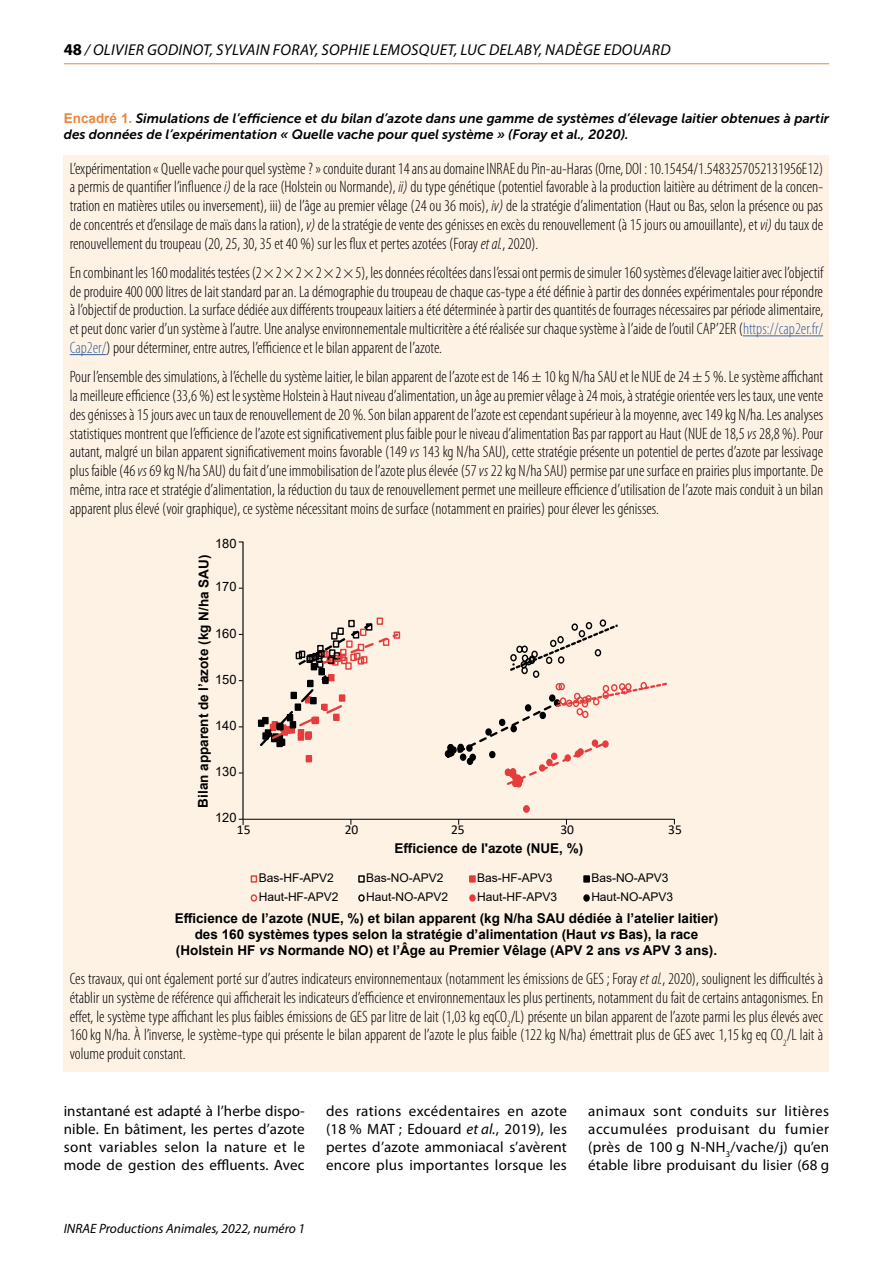
<style>
.page{position:relative;width:893px;height:1263px;background:#fff}
.page>*{position:absolute;margin:0;border:0;box-sizing:border-box;transform-origin:0 0}
.t1{font:300 condensed 16.5px/18.8px "Myriad Pro";color:#000;text-align:justify}
.t2{font:italic 15.75px "Myriad Pro";letter-spacing:.02em;color:#000}
.t3{font:15px/18px "Myriad Pro";letter-spacing:.015em;color:#000;text-align:justify}
.t4{font:700 13.5px/15.8px "Arial";color:#000;text-align:center}
.t5{font:italic 13.5px/15.8px "Museo Sans 700";color:#000}
.t6{font:italic 13.5px "Myriad Pro";color:#000}
.t7{font:13.5px "Calibri";letter-spacing:-.005em;color:#000}
.t8{font:12.9px "Arial";color:#000}
.t9{font:12px "Arial";color:#000}
.s1{font-weight:700;font-style:normal;font-size:16.5px}
.s2{font-family:"Arial";font-weight:700;font-style:normal;color:#ed853c}
.s3{font-style:italic}
.s4{color:#3b629a}
</style>
<div class="page">
<hr style="left:64px;top:63px;width:765px;height:1px;background:#ed853c">
<div style="left:64px;top:155px;width:765px;height:917px;background:#fef2e5"></div>
<hr style="left:743px;top:335px;width:80px;height:1px;background:#3b629a">
<hr style="left:70px;top:354px;width:37px;height:1px;background:#3b629a">
<hr style="left:243px;top:542px;width:1px;height:277px;background:#b8b6b4">
<hr style="left:243px;top:819px;width:431px;height:1px;background:#000">
<div style="left:377px;top:617px;width:6px;height:8px;border:1px solid #e53d3e"></div>
<div style="left:348px;top:620px;width:7px;height:7px;border:1px solid #000"></div>
<div style="left:306px;top:755px;width:6px;height:7px;border:1px solid #e53d3e"></div>
<div style="left:521px;top:667px;width:7px;height:7px;border:1px solid #000;border-radius:50%"></div>
<div style="left:586px;top:622px;width:6px;height:7px;border:1px solid #000;border-radius:50%"></div>
<div style="left:533px;top:670px;width:6px;height:8px;border:1px solid #000;border-radius:50%"></div>
<div style="left:600px;top:619px;width:6px;height:8px;border:1px solid #000;border-radius:50%"></div>
<svg style="left:525px;top:807px;width:3px;height:4px"></svg>
<div style="left:523px;top:805px;width:7px;height:8px;border:1px solid #e53d3e;border-radius:50%"></div>
<div style="left:251px;top:875px;width:6px;height:8px;border:1px solid #e53d3e"></div>
<div style="left:358px;top:875px;width:7px;height:8px;border:1px solid #000"></div>
<svg style="left:471px;top:877px;width:3px;height:4px"></svg>
<div style="left:469px;top:875px;width:7px;height:8px;border:1px solid #e53d3e"></div>
<svg style="left:585px;top:877px;width:3px;height:4px"></svg>
<div style="left:583px;top:875px;width:7px;height:8px;border:1px solid #000"></div>
<div style="left:251px;top:894px;width:6px;height:8px;border:1px solid #e53d3e;border-radius:50%"></div>
<div style="left:358px;top:894px;width:7px;height:8px;border:1px solid #000;border-radius:50%"></div>
<svg style="left:471px;top:896px;width:3px;height:4px"></svg>
<div style="left:469px;top:894px;width:7px;height:8px;border:1px solid #e53d3e;border-radius:50%"></div>
<svg style="left:585px;top:896px;width:3px;height:4px"></svg>
<div style="left:583px;top:894px;width:7px;height:8px;border:1px solid #000;border-radius:50%"></div>
<svg style="left:258px;top:621px;width:142px;height:127px"></svg>
<svg style="left:445px;top:682px;width:222px;height:105px"></svg>
<svg style="left:510px;top:623px;width:108px;height:50px"></svg>
<p class="t2" style="left:454px;top:40px;width:218px">, LUC DELABY, NADÈGE EDOUARD</p>
<p class="t2" style="left:64px;top:40px;width:94px"><span class="s1">48</span> / OLI VIER GODINOT</p>
<p class="t2" style="left:210px;top:40px;width:73px">, SYLVAIN FORAY</p>
<p class="t2" style="left:315px;top:40px;width:69px">, SOPHIE LEMOSQUET</p>
<p class="t5" style="left:64px;top:110px;width:767px"><span class="s2">Encadré 1.</span> Simulations de l’efficience et du bilan d’azote dans une gamme de systèmes d’élevage laitier obtenues à partir des données de l’expérimentation « Quelle vache pour quel système » (Foray et al., 2020).</p>
<p class="t1" style="left:70px;top:159px;width:755px">L’expérimentation « Quelle vache pour quel système?» conduite durant 14 ans au domaine INRAE du Pin-au-Haras (Orne, DOI : 10.15454/1.5483257052131956E12) a permis de quantifier l’influence <span class="s3">i)</span> de la race (Holstein ou Normande), <span class="s3">ii)</span> du type génétique (potentiel favorable à la production laitière au détriment de la concen&shy;tration en matières utiles ou inversement), iii) de l’âge au premier vêlage (24 ou 36 mois), <span class="s3">iv)</span> de la stratégie d’alimentation (Haut ou Bas, selon la présence ou pas de concentrés et d’ensilage de maïs dans la ration), <span class="s3">v)</span> de la stratégie de vente des génisses en excès du renouvellement (à 15 jours ou amouillante), et <span class="s3">vi)</span> du taux de renouvellement du troupeau (20, 25, 30, 35 et 40 %) sur les flux et pertes azotées (Foray <span class="s3">et al.</span>, 2020).</p>
<p class="t1" style="left:70px;top:263px;width:755px">En combinant les 160 modalités testées (2 × 2 × 2 × 2 × 2 × 5), les données récoltées dans l’essai ont permis de simuler 160 systèmes d’élevage laitier avec l’objectif de produire 400 000 litres de lait standard par an. La démographie du troupeau de chaque cas-type a été définie à partir des données expérimentales pour répondre à l’objectif de production. La surface dédiée aux différents troupeaux laitiers a été déterminée à partir des quantités de fourrages nécessaires par période alimentaire, et peut donc varier d’un système à l’autre. Une analyse environnementale multicritère a été réalisée sur chaque système à l’aide de l’outil CAP’2ER (<span class="s4">https://cap2er.fr/ Cap2er/</span>) pour déterminer, entre autres, l’efficience et le bilan apparent de l’azote.</p>
<p class="t1" style="left:70px;top:367px;width:755px">Pour l’ensemble des simulations, à l’échelle du système laitier, le bilan apparent de l’azote est de 146 ± 10 kg N/ha SAU et le NUE de 24 ± 5 %. Le système affichant la meilleure efficience (33,6 %) est le système Holstein à Haut niveau d’alimentation, un âge au premier vêlage à 24 mois, à stratégie orientée vers les taux, une vente des génisses à 15 jours avec un taux de renouvellement de 20 %. Son bilan apparent de l’azote est cependant supérieur à la moyenne, avec 149 kg N/ha. Les analyses statistiques montrent que l’efficience de l’azote est significativement plus faible pour le niveau d’alimentation Bas par rapport au Haut (NUE de 18,5 <span class="s3">vs</span> 28,8 %). Pour autant, malgré un bilan apparent significativement moins favorable (149 <span class="s3">vs</span> 143 kg N/ha SAU), cette stratégie présente un potentiel de pertes d’azote par lessivage plus faible (46 <span class="s3">vs</span> 69 kg N/ha SAU) du fait d’une immobilisation de l’azote plus élevée (57 <span class="s3">vs</span> 22kg N/ha SAU) permise par une surface en prairies plus importante. De même, intra race et stratégie d’alimentation, la réduction du taux de renouvellement permet une meilleure efficience d’utilisation de l’azote mais conduit à un bilan apparent plus élevé (voir graphique), ce système nécessitant moins de surface (notamment en prairies) pour élever les génisses.</p>
<p class="t8" style="left:215px;top:535px;width:23px">180</p>
<p class="t4" style="left:196px;top:808px;width:254px;rotate:-90deg">Bilan apparent de l’azote (kg N/ha SAU)</p>
<p class="t8" style="left:215px;top:578px;width:23px">170</p>
<p class="t8" style="left:215px;top:624px;width:23px">160</p>
<p class="t8" style="left:215px;top:670px;width:23px">150</p>
<p class="t8" style="left:215px;top:716px;width:23px">140</p>
<p class="t8" style="left:215px;top:763px;width:23px">130</p>
<p class="t8" style="left:215px;top:809px;width:23px">120</p>
<p class="t7" style="left:237px;top:821px;width:15px">15</p>
<p class="t7" style="left:345px;top:821px;width:15px">20</p>
<p class="t7" style="left:451px;top:821px;width:15px">25</p>
<p class="t7" style="left:560px;top:821px;width:15px">30</p>
<p class="t7" style="left:668px;top:821px;width:15px">35</p>
<p class="t4" style="left:394px;top:840px;width:190px">Efficience de l'azote (NUE, %)</p>
<p class="t9" style="left:259px;top:870px;width:77px">Bas-HF-APV2</p>
<p class="t9" style="left:366px;top:870px;width:79px">Bas-NO-APV2</p>
<p class="t9" style="left:477px;top:870px;width:77px">Bas-HF-APV3</p>
<p class="t9" style="left:591px;top:870px;width:79px">Bas-NO-APV3</p>
<p class="t9" style="left:259px;top:889px;width:81px">Haut-HF-APV2</p>
<p class="t9" style="left:366px;top:889px;width:83px">Haut-NO-APV2</p>
<p class="t9" style="left:477px;top:889px;width:81px">Haut-HF-APV3</p>
<p class="t9" style="left:591px;top:889px;width:83px">Haut-NO-APV3</p>
<p class="t4" style="left:175px;top:911px;width:545px">Efficience de l’azote (NUE, %) et bilan apparent (kg N/ha SAU dédiée à l’atelier laitier) des 160 systèmes types selon la stratégie d’alimentation (Haut <span class="s3">vs</span> Bas), la race (Holstein HF <span class="s3">vs</span> Normande NO) et l’Âge au Premier Vêlage (APV 2 ans <span class="s3">vs</span> APV 3 ans).</p>
<p class="t1" style="left:70px;top:969px;width:755px">Ces travaux, qui ont également porté sur d’autres indicateurs environnementaux (notamment les émissions de GES ; Foray <span class="s3">et al.</span>, 2020), soulignent les difficultés à établir un système de référence qui afficherait les indicateurs d’efficience et environnementaux les plus pertinents, notamment du fait de certains antagonismes. En effet, le système type affichant les plus faibles émissions de GES par litre de lait (1,03 kg eqCO<sub>2</sub>/L) présente un bilan apparent de l’azote parmi les plus élevés avec 160 kg N/ha. À l’inverse, le système-type qui présente le bilan apparent de l’azote le plus faible (122 kg N/ha) émettrait plus de GES avec 1,15 kg eq CO<sub>2</sub>/L lait à volume produit constant.</p>
<p class="t3" style="left:64px;top:1102px;width:243px">instantané est adapté à l’herbe dispo&shy;nible. En bâtiment, les pertes d’azote sont variables selon la nature et le mode de gestion des effluents. Avec</p>
<p class="t3" style="left:326px;top:1102px;width:242px">des rations excédentaires en azote (18 % MAT ; Edouard <span class="s3">ET AL.</span>, 2019), les pertes d’azote ammoniacal s’avèrent encore plus importantes lorsque les</p>
<p class="t3" style="left:588px;top:1102px;width:242px">animaux sont conduits sur litières accumulées produisant du fumier (près de 100 g N-NH<sub>3</sub>/vache/j) qu’en étable libre produisant du lisier (68 g</p>
<p class="t6" style="left:64px;top:1220px;width:243px">INRAE PRODUCTIONS ANIMALES, 2022, NUMÉRO 1</p>
</div>
